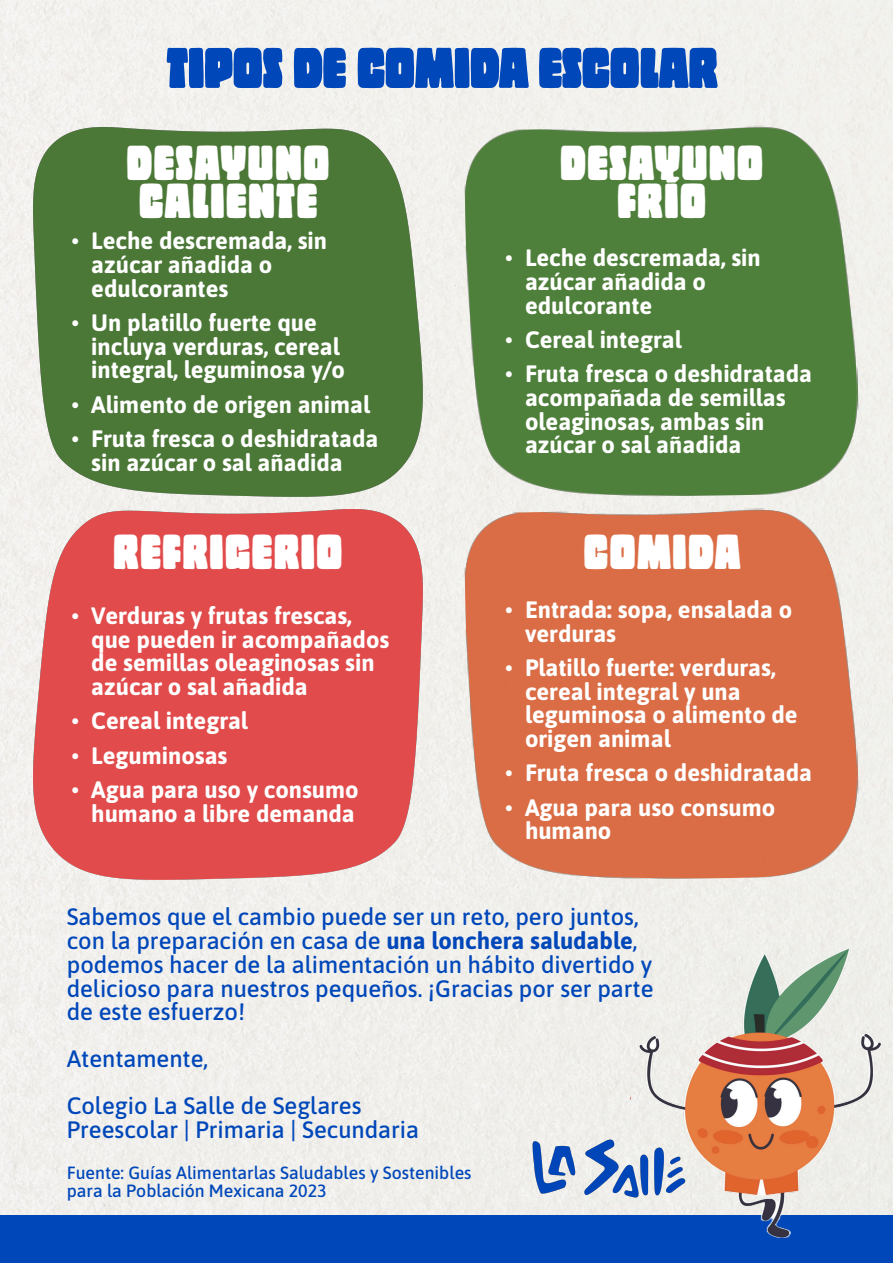
<style>
.page{position:relative;width:893px;height:1263px;background:#fff}
.page>*{position:absolute;margin:0;border:0;box-sizing:border-box;transform-origin:0 0}
.t1{font:53.25px "Copal Std Solid";color:#0047ba}
.t2{font:45.75px/38px "Copal Std Solid";letter-spacing:.04em;color:#fff}
.t3{font:700 23.7px/23.7px "Asap";color:#fff}
.t4{font:500 23.7px/23.7px "Asap";color:#0047ba}
.t5{font:500 17.7px/17.7px "Asap";color:#0047ba}
.s1{font-family:"Times New Roman";font-weight:400}
.s2{font-weight:700}
</style>
<div class="page">
<div style="left:0;top:0;width:893px;height:1215px;background:#f1f0ec"></div>
<div style="left:0;top:1215px;width:893px;height:48px;background:#0047ba"></div>
<img style="left:33px;top:127px;width:390px;height:369px">
<img style="left:33px;top:510px;width:390px;height:369px">
<img style="left:464px;top:124px;width:396px;height:376px">
<img style="left:464px;top:507px;width:396px;height:375px">
<img style="left:631px;top:938px;width:259px;height:300px">
<img style="left:530px;top:1138px;width:159px;height:63px">
<h1 class="t1" style="left:167px;top:40px;width:552px">TIPOS DE COMIDA ESCOLAR</h1>
<h2 class="t2" style="left:127px;top:143px;width:204px">DESAYUNO<br>CALIENTE</h2>
<p class="t3" style="left:91px;top:228px;width:237px;text-indent:-20px"><span class="s1">•</span> Leche descremada, sin azúcar añadida o edulcorantes</p>
<p class="t3" style="left:91px;top:310px;width:255px;text-indent:-20px"><span class="s1">•</span> Un platillo fuerte que incluya verduras, cereal integral, leguminosa y/o</p>
<p class="t3" style="left:71px;top:391px;width:301px"><span class="s1">•</span> Alimento de origen animal</p>
<p class="t3" style="left:91px;top:425px;width:289px;text-indent:-20px"><span class="s1">•</span> Fruta fresca o deshidratada sin azúcar o sal añadida</p>
<h2 class="t2" style="left:560px;top:143px;width:204px;text-align:center">DESAYUNO<br>FRÍO</h2>
<p class="t3" style="left:525px;top:245px;width:237px;text-indent:-20px"><span class="s1">•</span> Leche descremada, sin azúcar añadida o edulcorante</p>
<p class="t3" style="left:505px;top:327px;width:178px"><span class="s1">•</span> Cereal integral</p>
<p class="t3" style="left:525px;top:361px;width:289px;text-indent:-20px"><span class="s1">•</span> Fruta fresca o deshidratada acompañada de semillas oleaginosas, ambas sin azúcar o sal añadida</p>
<h2 class="t2" style="left:114px;top:532px;width:230px">REFRIGERIO</h2>
<h2 class="t2" style="left:584px;top:532px;width:158px">COMIDA</h2>
<p class="t3" style="left:91px;top:603px;width:300px;text-indent:-20px"><span class="s1">•</span> Verduras y frutas frescas, que pueden ir acompañados de semillas oleaginosas sin azúcar o sal añadida</p>
<p class="t3" style="left:71px;top:708px;width:178px"><span class="s1">•</span> Cereal integral</p>
<p class="t3" style="left:71px;top:742px;width:158px"><span class="s1">•</span> Leguminosas</p>
<p class="t3" style="left:71px;top:776px;width:289px;text-align:right"><span class="s1">•</span> Agua para uso y consumo humano a libre demanda</p>
<p class="t3" style="left:525px;top:597px;width:269px;text-indent:-20px"><span class="s1">•</span> Entrada: sopa, ensalada o verduras</p>
<p class="t3" style="left:525px;top:654px;width:274px;text-indent:-20px"><span class="s1">•</span> Platillo fuerte: verduras, cereal integral y una leguminosa o alimento de origen animal</p>
<p class="t3" style="left:505px;top:760px;width:309px"><span class="s1">•</span> Fruta fresca o deshidratada</p>
<p class="t3" style="left:525px;top:794px;width:252px;text-indent:-20px"><span class="s1">•</span> Agua para uso consumo humano</p>
<p class="t4" style="left:67px;top:904px;width:588px">Sabemos que el cambio puede ser un reto, pero juntos, con la preparación en casa de <span class="s2">una lonchera saludable</span>, podemos hacer de la alimentación un hábito divertido y delicioso para nuestros pequeños. ¡Gracias por ser parte de este esfuerzo!</p>
<p class="t4" style="left:67px;top:1033px;width:296px;line-height:47.4px">Atentamente,<br>Colegio La Salle de Seglares</p>
<p class="t4" style="left:67px;top:1116px;width:354px">Preescolar | Primaria | Secundaria</p>
<p class="t5" style="left:67px;top:1163px;width:406px">Fuente: Guías Alimentarlas Saludables y Sostenibles para la Población Mexicana 2023</p>
</div>
